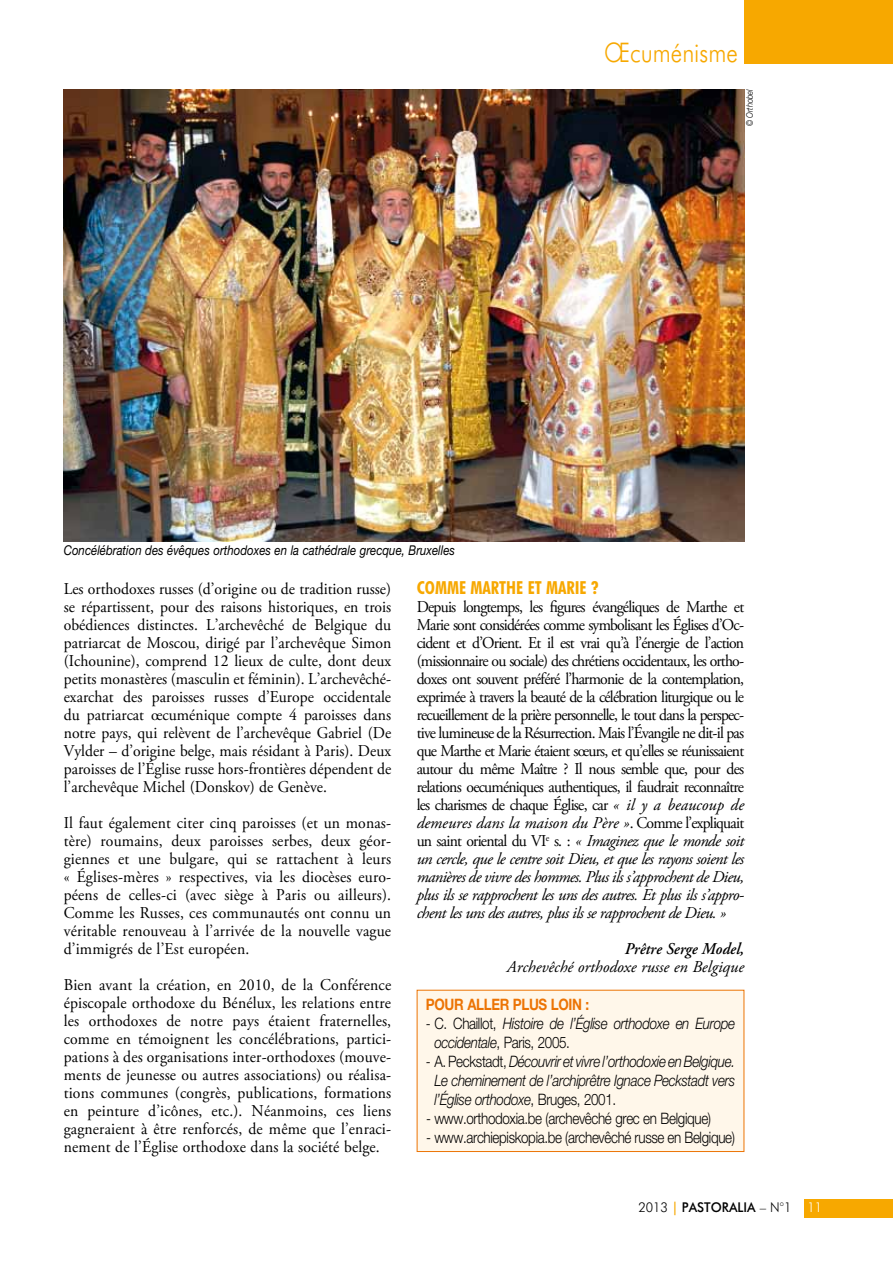
<style>
.page{position:relative;width:893px;height:1263px;background:#fff}
.page>*{position:absolute;margin:0;border:0;box-sizing:border-box;transform-origin:0 0}
.t1{font:300 27px "Futura BT";color:#f7a800;scale:.85 1}
.t2{font:700 condensed 18px "Futura BT";color:#f7a800}
.t3{font:16.5px/18px "Adobe Garamond Pro";letter-spacing:.005em;color:#000;text-align:justify;scale:.95 1}
.t4{font:italic 16.5px "Adobe Garamond Pro";color:#000}
.t5{font:italic 600 16.5px "Adobe Garamond Pro";color:#000;scale:.95 1}
.t6{font:italic 300 15.75px/18.9px "Helvetica Neue LT Std";letter-spacing:-.025em;color:#000;scale:.85 1}
.t7{font:300 15.75px "Helvetica Neue LT Std";letter-spacing:-.025em;color:#000;scale:.85 1}
.t8{font:700 15.75px "Helvetica Neue LT Std";letter-spacing:-.025em;color:#ec7405;scale:.85 1}
.t9{font:italic 13.5px "Helvetica Neue LT Std";color:#000;scale:.85 1}
.t10{font:500 13.5px "Futura BT";color:#000;scale:.95 1}
.t11{font:italic 300 9px "Helvetica Neue LT Std";letter-spacing:-.005em;color:#000;scale:.85 1}
.s1{font-style:italic}
.s2{font-style:normal}
.s3{font-weight:300}
.s4{color:#f7a800}
.s5{font-weight:300;color:#fff}
</style>
<div class="page">
<div style="left:744px;top:0;width:149px;height:64px;background:#f7a800"></div>
<div style="left:804px;top:1199px;width:89px;height:18px;background:#f7a800"></div>
<div style="left:417px;top:990px;width:327px;height:161px;background:#fff7ea"></div>
<div style="left:417px;top:990px;width:327px;height:162px;border:1px solid #ec7405"></div>
<img style="left:64px;top:89px;width:680px;height:453px">
<h1 class="t1" style="left:604px;top:36px;width:159px">Œcuménisme</h1>
<p class="t11" style="left:744px;top:126px;width:45px;rotate:-90deg">© Orthobel</p>
<p class="t9" style="left:64px;top:542px;width:462px">Concélébration des évêques orthodoxes en la cathédrale grecque, Bruxelles</p>
<p class="t3" style="left:64px;top:580px;width:346px">Les orthodoxes russes (d’origine ou de tradition russe) se répartissent, pour des raisons historiques, en trois obédiences distinctes. L’archevêché de Belgique du patriarcat de Moscou, dirigé par l’archevêque Simon (Ichounine), comprend 12 lieux de culte, dont deux petits monastères (masculin et féminin). L’archevêché&shy;exarchat des paroisses russes d’Europe occidentale du patriarcat œcuménique compte 4 paroisses dans notre pays, qui relèvent de l’archevêque Gabriel (De Vylder – d’origine belge, mais résidant à Paris). Deux paroisses de l’Église russe hors-frontières dépendent de l’archevêque Michel (Donskov) de Genève.</p>
<p class="t3" style="left:64px;top:814px;width:346px">Il faut également citer cinq paroisses (et un monas&shy;tère) roumains, deux paroisses serbes, deux géor&shy;giennes et une bulgare, qui se rattachent à leurs « Églises-mères » respectives, via les diocèses euro&shy;péens de celles-ci (avec siège à Paris ou ailleurs).<br>Comme les Russes, ces communautés ont connu un véritable renouveau à l’arrivée de la nouvelle vague d’immigrés de l’Est européen.</p>
<p class="t3" style="left:64px;top:976px;width:346px">Bien avant la création, en 2010, de la Conférence épiscopale orthodoxe du Bénélux, les relations entre les orthodoxes de notre pays étaient fraternelles, comme en témoignent les concélébrations, partici&shy;pations à des organisations inter-orthodoxes (mouve&shy;ments de jeunesse ou autres associations) ou réalisa&shy;tions communes (congrès, publications, formations en peinture d’icônes, etc.). Néanmoins, ces liens gagneraient à être renforcés, de même que l’enraci&shy;nement de l’Église orthodoxe dans la société belge.</p>
<p class="t2" style="left:417px;top:577px;width:184px">COMME MARTHE ET MARIE ?</p>
<p class="t3" style="left:417px;top:598px;width:346px">Depuis longtemps, les figures évangéliques de Marthe et Marie sont considérées comme symbolisant les Églises d’Oc&shy;cident et d’Orient. Et il est vrai qu’à l’énergie de l’action (missionnaire ou sociale) des chrétiens occidentaux, les ortho&shy;doxes ont souvent préféré l’harmonie de la contemplation, exprimée à travers la beauté de la célébration liturgique ou le recueillement de la prière personnelle, le tout dans la perspec&shy;tive lumineuse de la Résurrection. Mais l’Évangile ne dit-il pas que Marthe et Marie étaient sœurs, et qu’elles se réunissaient autour du même Maître ? Il nous semble que, pour des relations oecuméniques authentiques, il faudrait reconnaître les charismes de chaque Église, car <span class="s1">« il y a beaucoup de demeures dans la maison du Père »</span>. Comme l’expliquait un saint oriental du VI<sup>e</sup> s. : <span class="s1">« Imaginez que le monde soit un cercle, que le centre soit Dieu, et que les rayons soient les manières de vivre des hommes. Plus ils s’approchent de Dieu, plus ils se rapprochent les uns des autres. Et plus ils s’appro&shy;chent les uns des autres, plus ils se rapprochent de Dieu. »</span></p>
<p class="t5" style="left:625px;top:939px;width:127px">Prêtre Serge Model,</p>
<p class="t4" style="left:507px;top:957px;width:239px">Archevêché orthodoxe russe en Belgique</p>
<p class="t8" style="left:426px;top:995px;width:193px">POUR ALLER PLUS LOIN :</p>
<p class="t6" style="left:434px;top:1014px;width:355px;text-indent:-8px"><span class="s2">- C. Chaillot,</span> Histoire de l’Église orthodoxe en Europe occidentale<span class="s2">, Paris, 2005.</span></p>
<p class="t6" style="left:434px;top:1052px;width:355px;text-align:justify;text-indent:-8px"><span class="s2">- A. Peckstadt,</span> Découvrir et vivre l’orthodoxie en Belgique.<br>Le cheminement de l’archiprêtre Ignace Peckstadt vers l’Église orthodoxe<span class="s2">, Bruges, 2001.</span></p>
<p class="t7" style="left:426px;top:1108px;width:337px">- www.orthodoxia.be (archevêché grec en Belgique)</p>
<p class="t7" style="left:426px;top:1127px;width:365px">- www.archiepiskopia.be (archevêché russe en Belgique)</p>
<p class="t10" style="left:638px;top:1199px;width:195px"><span class="s3">2013</span> <span class="s4">|</span> PASTORALIA <span class="s3">– N°1</span> <span class="s5">11</span></p>
</div>
